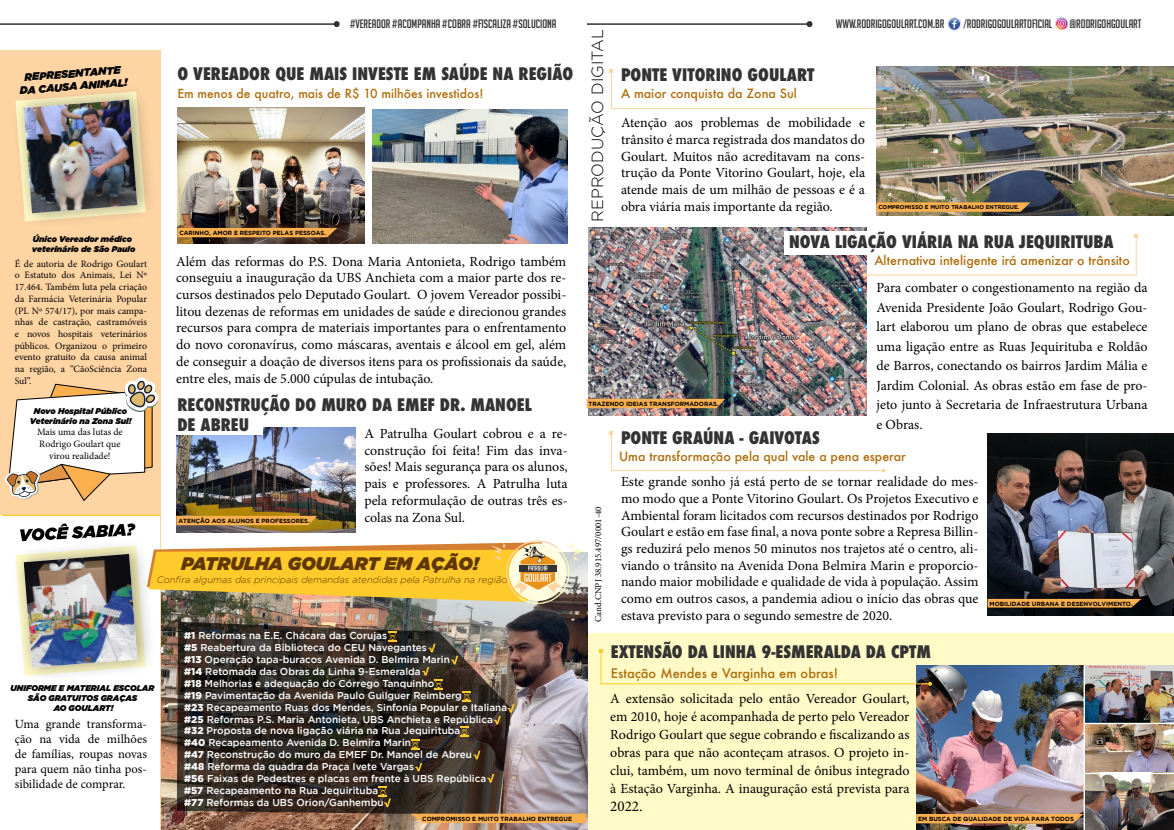
<style>
.page{position:relative;width:1174px;height:830px;background:#fff}
.page>*{position:absolute;margin:0;border:0;box-sizing:border-box;transform-origin:0 0}
.t1{font:italic 900 18.15px "Gotham";color:#603700}
.t2{font:800 condensed 16.8px/20.2px "Futura";color:#333}
.t3{font:300 16.05px "Gotham";color:#000}
.t4{font:15px "Minion Pro";color:#000}
.t5{font:13.95px/16.6px "Minion Pro";color:#000;text-align:justify}
.t6{font:500 12.9px "Futura";color:#ae6e0d}
.t7{font:12.6px/15px "Minion Pro";color:#000;text-align:justify}
.t8{font:500 12.45px "Futura";color:#ae6e0d}
.t9{font:500 12.15px "Futura";color:#ae6e0d}
.t10{font:12px "Big Noodle Titling";color:#333}
.t11{font:italic 900 10.65px/12.9px "Gotham";color:#000;text-align:center}
.t12{font:500 9.9px/11.9px "Gotham";color:#fff}
.t13{font:9.75px/11.7px "Minion Pro";color:#000;text-align:justify}
.t14{font:italic 300 9.45px "Gotham";color:#623800}
.t15{font:9px "Minion Pro";color:#000}
.t16{font:italic 900 8.4px/10.1px "Gotham";color:#000;text-align:center}
.t17{font:700 6px "Gotham";color:#000}
.t18{font:700 5.55px "Gotham";color:#000}
.s1{font-weight:900}
</style>
<div class="page">
<hr style="left:0;top:23px;width:337px;height:2px;background:#333">
<svg style="left:334px;top:21px;width:6px;height:6px"></svg>
<hr style="left:587px;top:23px;width:222px;height:2px;background:#333">
<svg style="left:806px;top:21px;width:6px;height:6px"></svg>
<svg style="left:947px;top:17px;width:13px;height:14px"></svg>
<svg style="left:1055px;top:17px;width:12px;height:13px"></svg>
<div style="left:586px;top:633px;width:588px;height:196px;background:#fffac6"></div>
<img style="left:160px;top:552px;width:428px;height:277px">
<img style="left:177px;top:427px;width:178px;height:88px">
<img style="left:177px;top:108px;width:187px;height:135px">
<div style="left:0;top:50px;width:160px;height:779px;background:#fed4a3"></div>
<img style="left:988px;top:433px;width:186px;height:182px">
<div style="left:0;top:515px;width:160px;height:314px;background:#fff"></div>
<img style="left:916px;top:665px;width:167px;height:164px">
<svg style="left:599px;top:649px;width:333px;height:36px"></svg>
<svg style="left:177px;top:806px;width:334px;height:8px;background:#47362b"></svg>
<div style="left:169px;top:411px;width:93px;height:24px;background:#fff"></div>
<svg style="left:15px;top:91px;width:131px;height:130px"></svg>
<img style="left:24px;top:100px;width:113px;height:113px">
<hr style="left:2px;top:514px;width:158px;height:2px;background:#ffcb2b">
<svg style="left:609px;top:431px;width:276px;height:41px"></svg>
<img style="left:1085px;top:665px;width:89px;height:164px">
<hr style="left:1083px;top:665px;width:2px;height:164px;background:#fff">
<hr style="left:1085px;top:722px;width:89px;height:1px;background:#fff">
<hr style="left:1085px;top:772px;width:89px;height:1px;background:#fff">
<svg style="left:5px;top:377px;width:154px;height:124px"></svg>
<img style="left:876px;top:67px;width:298px;height:149px">
<img style="left:588px;top:227px;width:278px;height:188px">
<div style="left:783px;top:231px;width:88px;height:23px;background:#fff"></div>
<svg style="left:862px;top:234px;width:276px;height:43px"></svg>
<svg style="left:609px;top:69px;width:278px;height:41px"></svg>
<img style="left:372px;top:109px;width:195px;height:134px">
<svg style="left:177px;top:228px;width:160px;height:9px"></svg>
<img style="left:15px;top:515px;width:571px;height:291px">
<svg style="left:411px;top:813px;width:175px;height:9px;background:#eea951"></svg>
<svg style="left:876px;top:202px;width:154px;height:10px;background:#eaa74e"></svg>
<svg style="left:586px;top:398px;width:139px;height:10px"></svg>
<svg style="left:987px;top:598px;width:154px;height:9px"></svg>
<svg style="left:916px;top:813px;width:167px;height:10px;background:#eaa751"></svg>
<p class="t11" style="left:18px;top:71px;width:110px;rotate:-5deg">REPRESENTANTE<br>DA CAUSA ANIMAL!</p>
<p class="t16" style="left:32px;top:233px;width:105px;text-align:left">Único Vereador médico veterinário de São Paulo</p>
<p class="t13" style="left:15px;top:258px;width:134px">É de autoria de Rodrigo Goulart o Estatuto dos Animais, Lei Nº 17.464. Também luta pela criação da Farmácia Veterinária Popular (PL Nº 574/17), por mais campa&shy;nhas de castração, castramóveis e novos hospitais veterinários públicos. Organizou o primeiro evento gratuito da causa animal na região, a “CãoSciência Zona Sul”.</p>
<p class="t16" style="left:30px;top:405px;width:103px">Novo Hospital Público<br>Veterinário na Zona Sul!</p>
<p class="t13" style="left:37px;top:426px;width:87px;text-align:center">Mais uma das lutas de<br>Rodrigo Goulart que virou realidade!</p>
<p class="t10" style="left:350px;top:18px;width:208px">#VEREADOR #ACOMPANHA #COBRA #FISCALIZA #SOLUCIONA</p>
<p class="t10" style="left:835px;top:18px;width:110px">WWW.RODRIGOGOULART.COM.BR</p>
<p class="t10" style="left:963px;top:18px;width:90px">/RODRIGOGOULARTOFICIAL</p>
<p class="t10" style="left:1069px;top:18px;width:73px">@RODRIGOHGOULART</p>
<p class="t2" style="left:177px;top:64px;width:397px">O VEREADOR QUE MAIS INVESTE EM SAÚDE NA REGIÃO</p>
<p class="t9" style="left:177px;top:85px;width:307px">Em menos de quatro, mais de R$ 10 milhões investidos!</p>
<p class="t3" style="left:589px;top:221px;width:194px;rotate:-90deg">REPRODUÇÃO DIGITAL</p>
<p class="t2" style="left:621px;top:65px;width:195px">PONTE VITORINO GOULART</p>
<p class="t8" style="left:621px;top:85px;width:177px">A maior conquista da Zona Sul</p>
<p class="t5" style="left:621px;top:114px;width:246px">Atenção aos problemas de mobilidade e trânsito é marca registrada dos mandatos do Goulart. Muitos não acreditavam na cons&shy;trução da Ponte Vitorino Goulart, hoje, ela atende mais de um milhão de pessoas e é a obra viária mais importante da região.</p>
<p class="t18" style="left:878px;top:204px;width:142px">COMPROMISSO E MUITO TRABALHO ENTREGUE.</p>
<p class="t17" style="left:179px;top:229px;width:148px">CARINHO, AMOR E RESPEITO PELAS PESSOAS.</p>
<p class="t5" style="left:176px;top:253px;width:392px">Além das reformas do P.S. Dona Maria Antonieta, Rodrigo também conseguiu a inauguração da UBS Anchieta com a maior parte dos re&shy;cursos destinados pelo Deputado Goulart. O jovem Vereador possibi&shy;litou dezenas de reformas em unidades de saúde e direcionou grandes recursos para compra de materiais importantes para o enfrentamento do novo coronavírus, como máscaras, aventais e álcool em gel, além de conseguir a doação de diversos itens para os profissionais da saúde, entre eles, mais de 5.000 cúpulas de intubação.</p>
<p class="t2" style="left:177px;top:394px;width:356px">RECONSTRUÇÃO DO MURO DA EMEF DR. MANOEL<br>DE ABREU</p>
<p class="t5" style="left:364px;top:425px;width:205px">A Patrulha Goulart cobrou e a re&shy;construção foi feita! Fim das inva&shy;sões! Mais segurança para os alunos, pais e professores. A Patrulha luta pela reformulação de outras três es&shy;colas na Zona Sul.</p>
<p class="t17" style="left:178px;top:517px;width:133px">ATENÇÃO AOS ALUNOS E PROFESSORES.</p>
<h1 class="t1" style="left:181px;top:553px;width:299px">PATRULHA GOULART EM AÇÃO!</h1>
<p class="t14" style="left:157px;top:574px;width:354px">Confira algumas das principais demandas atendidas pela Patrulha na região.</p>
<p class="t2" style="left:789px;top:232px;width:326px">NOVA LIGAÇÃO VIÁRIA NA RUA JEQUIRITUBA</p>
<p class="t8" style="left:874px;top:251px;width:257px">Alternativa inteligente irá amenizar o trânsito</p>
<p class="t5" style="left:876px;top:278px;width:272px;line-height:19.5px">Para combater o congestionamento na região da Avenida Presidente João Goulart, Rodrigo Gou&shy;lart elaborou um plano de obras que estabelece uma ligação entre as Ruas Jequirituba e Roldão de Barros, conectando os bairros Jardim Mália e Jardim Colonial. As obras estão em fase de pro&shy;jeto junto à Secretaria de Infraestrutura Urbana e Obras.</p>
<p class="t17" style="left:588px;top:400px;width:131px">TRAZENDO IDEIAS TRANSFORMADORAS.</p>
<p class="t2" style="left:621px;top:428px;width:200px">PONTE GRAÚNA - GAIVOTAS</p>
<p class="t8" style="left:619px;top:447px;width:288px">Uma transformação pela qual vale a pena esperar</p>
<p class="t5" style="left:621px;top:473px;width:359px">Este grande sonho já está perto de se tornar realidade do mes&shy;mo modo que a Ponte Vitorino Goulart. Os Projetos Executivo e Ambiental foram licitados com recursos destinados por Rodrigo Goulart e estão em fase final, a nova ponte sobre a Represa Billin&shy;gs reduzirá pelo menos 50 minutos nos trajetos até o centro, ali&shy;viando o trânsito na Avenida Dona Belmira Marin e proporcio&shy;nando maior mobilidade e qualidade de vida à população. Assim como em outros casos, a pandemia adiou o início das obras que estava previsto para o segundo semestre de 2020.</p>
<p class="t15" style="left:592px;top:621px;width:117px;rotate:-90deg">Cand.CNPJ 38.915.497/0001-40</p>
<p class="t17" style="left:989px;top:600px;width:145px">MOBILIDADE URBANA E DESENVOLVIMENTO.</p>
<p class="t16" style="left:11px;top:682px;width:145px">UNIFORME E MATERIAL ESCOLAR<br>SÃO GRATUITOS GRAÇAS<br>AO GOULART!</p>
<p class="t7" style="left:15px;top:716px;width:134px">Uma grande transforma&shy;ção na vida de milhões de famílias, roupas novas para quem não tinha pos&shy;sibilidade de comprar.</p>
<p class="t12" style="left:184px;top:629px;width:324px"><span class="s1">#1</span> Reformas na E.E. Chácara das Corujas<br><span class="s1">#5</span> Reabertura da Biblioteca do CEU Navegantes<br><span class="s1">#13</span> Operação tapa-buracos Avenida D. Belmira Marin<br><span class="s1">#14</span> Retomada das Obras da Linha 9-Esmeralda<br><span class="s1">#18</span> Melhorias e adequação do Córrego Tanquinho<br><span class="s1">#19</span> Pavimentação da Avenida Paulo Guilguer Reimberg<br><span class="s1">#23</span> Recapeamento Ruas dos Mendes, Sinfonia Popular e Italiana <span class="s1">#25</span> Reformas P.S. Maria Antonieta, UBS Anchieta e República <span class="s1">#32</span> Proposta de nova ligação viária na Rua Jequirituba<br><span class="s1">#40</span> Recapeamento Avenida D. Belmira Marin<br><span class="s1">#47</span> Reconstrução do muro da EMEF Dr. Manoel de Abreu<br><span class="s1">#48</span> Reforma da quadra da Praça Ivete Vargas<br><span class="s1">#56</span> Faixas de Pedestres e placas em frente à UBS República <span class="s1">#57</span> Recapeamento na Rua Jequirituba<br><span class="s1">#77</span> Reformas da UBS Orion/Ganhembu</p>
<p class="t17" style="left:422px;top:814px;width:151px">COMPROMISSO E MUITO TRABALHO ENTREGUE</p>
<p class="t2" style="left:611px;top:641px;width:322px">EXTENSÃO DA LINHA 9-ESMERALDA DA CPTM</p>
<p class="t6" style="left:611px;top:663px;width:229px">Estação Mendes e Varginha em obras!</p>
<p class="t5" style="left:610px;top:689px;width:301px;line-height:18px">A extensão solicitada pelo então Vereador Goulart, em 2010, hoje é acompanhada de perto pelo Vereador Rodrigo Goulart que segue cobrando e fiscalizando as obras para que não aconteçam atrasos. O projeto in&shy;clui, também, um novo terminal de ônibus integrado à Estação Varginha. A inauguração está prevista para</p>
<p class="t4" style="left:610px;top:795px;width:34px">2022.</p>
<p class="t17" style="left:918px;top:815px;width:157px">EM BUSCA DE QUALIDADE DE VIDA PARA TODOS</p>
</div>
